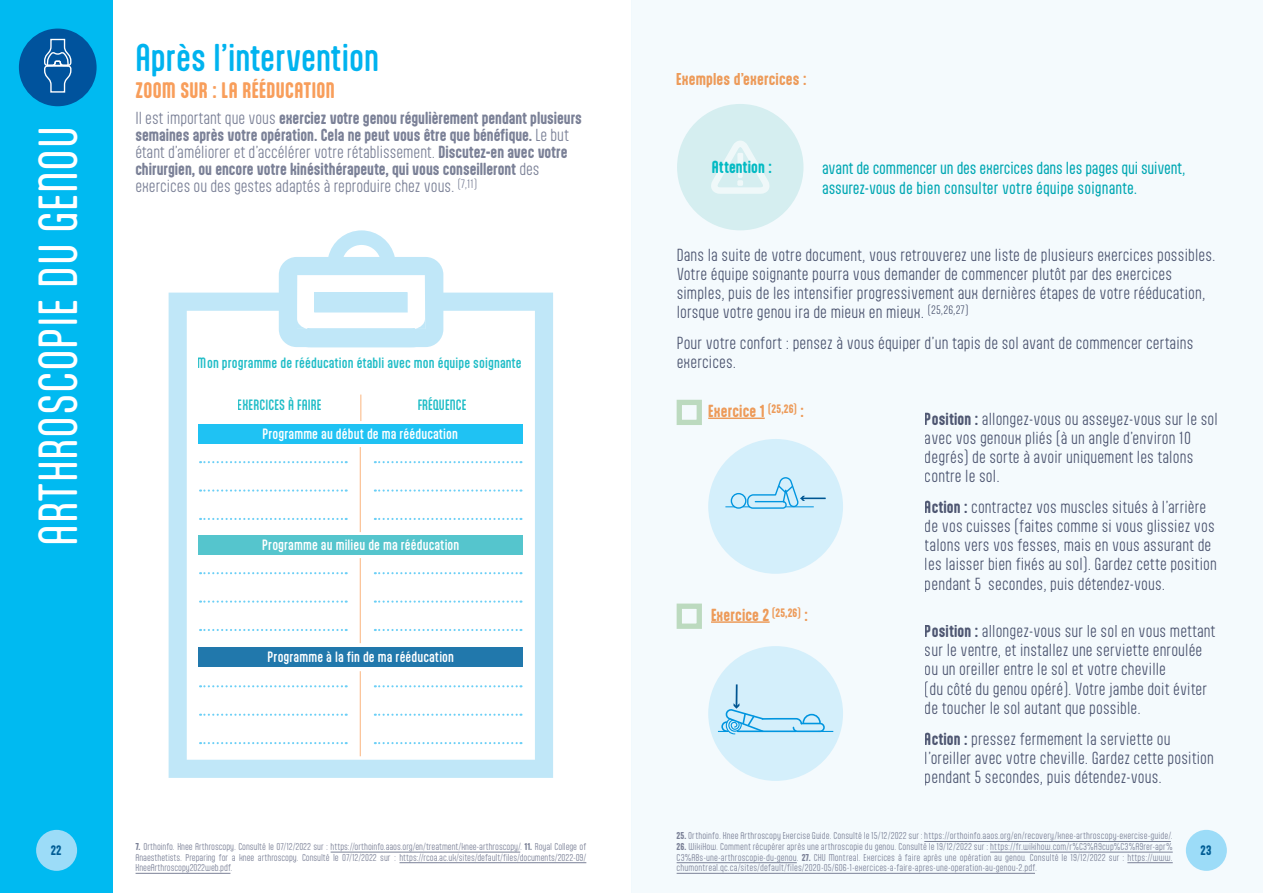
<style>
.page{position:relative;width:1263px;height:893px;background:#fff}
.page>*{position:absolute;margin:0;border:0;box-sizing:border-box;transform-origin:0 0}
.t1{font:46.65px "Aptly";letter-spacing:.01em;color:#fff}
.t2{font:500 32.85px "Aptly";color:#00b3ef}
.t3{font:700 19.05px "Aptly";letter-spacing:.02em;color:#f89e5b}
.t4{font:300 14.85px/19px "Aptly";letter-spacing:.01em;color:#535a73}
.t5{font:700 14.85px/17px "Aptly";color:#7b8197}
.t6{font:14.85px/20.1px "Aptly";letter-spacing:-.01em;color:#00aab5}
.t7{font:700 14.85px "Aptly";letter-spacing:.01em;color:#f89e5b}
.t8{font:700 14.85px "Aptly";letter-spacing:.01em;color:#03bac3}
.t9{font:500 12.75px "Aptly";letter-spacing:.01em;color:#fff}
.t10{font:500 12.75px "Aptly";letter-spacing:.01em;color:#21bdc7}
.t11{font:700 11.7px "Aptly";color:#005d95}
.t12{font:300 8.55px/10.6px "Aptly";letter-spacing:.01em;color:#7b8197;text-align:justify}
.s1{font-weight:300}
.s2{font-weight:700}
</style>
<div class="page">
<hr style="left:331px;top:852px;width:189px;height:1px;background:#7b8197">
<hr style="left:399px;top:862px;width:187px;height:1px;background:#7b8197">
<hr style="left:136px;top:873px;width:94px;height:1px;background:#7b8197">
<div style="left:0;top:0;width:113px;height:893px;background:#00baf1"></div>
<div style="left:19px;top:29px;width:78px;height:77px;background:#00539d;border-radius:50%"></div>
<svg style="left:44px;top:38px;width:28px;height:55px"></svg>
<div style="left:47px;top:65px;width:22px;height:2px;border:1px solid #fff"></div>
<svg style="left:169px;top:230px;width:384px;height:548px"></svg>
<div style="left:315px;top:293px;width:92px;height:19px;background:#c0e7f8"></div>
<hr style="left:360px;top:447px;width:1px;height:85px;background:#fbb986">
<svg style="left:200px;top:461px;width:147px;height:2px"></svg>
<svg style="left:375px;top:461px;width:146px;height:2px"></svg>
<svg style="left:200px;top:489px;width:147px;height:3px"></svg>
<svg style="left:375px;top:489px;width:146px;height:3px"></svg>
<svg style="left:200px;top:518px;width:147px;height:2px"></svg>
<svg style="left:375px;top:518px;width:146px;height:2px"></svg>
<hr style="left:360px;top:558px;width:1px;height:85px;background:#fbb986">
<svg style="left:200px;top:572px;width:147px;height:2px"></svg>
<svg style="left:375px;top:572px;width:146px;height:2px"></svg>
<svg style="left:200px;top:600px;width:147px;height:3px"></svg>
<svg style="left:375px;top:600px;width:146px;height:3px"></svg>
<svg style="left:200px;top:629px;width:147px;height:2px"></svg>
<svg style="left:375px;top:629px;width:146px;height:2px"></svg>
<hr style="left:360px;top:671px;width:1px;height:85px;background:#fbb986">
<svg style="left:200px;top:685px;width:147px;height:2px"></svg>
<svg style="left:375px;top:685px;width:146px;height:2px"></svg>
<svg style="left:200px;top:714px;width:147px;height:2px"></svg>
<svg style="left:375px;top:714px;width:146px;height:2px"></svg>
<svg style="left:200px;top:742px;width:147px;height:2px"></svg>
<svg style="left:375px;top:742px;width:146px;height:2px"></svg>
<div style="left:198px;top:424px;width:325px;height:20px;background:#1fc2f3"></div>
<div style="left:198px;top:535px;width:325px;height:20px;background:#55c5cd"></div>
<div style="left:198px;top:647px;width:325px;height:20px;background:#2178ac"></div>
<svg style="left:360px;top:395px;width:1px;height:26px"></svg>
<div style="left:36px;top:830px;width:41px;height:41px;background:#9cdcf8;border-radius:50%"></div>
<div style="left:631px;top:0;width:632px;height:893px;background:#f0f9fd"></div>
<hr style="left:708px;top:417px;width:57px;height:2px;background:#f89e5b">
<hr style="left:711px;top:621px;width:59px;height:2px;background:#f89e5b">
<div style="left:677px;top:104px;width:126px;height:126px;background:#d5eef0;border-radius:50%"></div>
<svg style="left:711px;top:141px;width:59px;height:53px"></svg>
<div style="left:677px;top:400px;width:25px;height:25px;border:5px solid #c5dfc1"></div>
<div style="left:677px;top:604px;width:25px;height:25px;border:5px solid #c5dfc1"></div>
<hr style="left:924px;top:841px;width:247px;height:1px;background:#7b8197">
<hr style="left:990px;top:852px;width:183px;height:1px;background:#7b8197">
<hr style="left:677px;top:862px;width:120px;height:1px;background:#7b8197">
<hr style="left:1127px;top:862px;width:46px;height:1px;background:#7b8197">
<hr style="left:677px;top:873px;width:358px;height:1px;background:#7b8197">
<div style="left:708px;top:439px;width:135px;height:135px;background:#d4effb;border-radius:50%"></div>
<div style="left:731px;top:493px;width:15px;height:16px;border:1px solid #009fe3;border-radius:50%"></div>
<svg style="left:743px;top:478px;width:82px;height:31px"></svg>
<div style="left:708px;top:646px;width:135px;height:135px;background:#d4effb;border-radius:50%"></div>
<hr style="left:736px;top:684px;width:2px;height:23px;background:#005b94">
<svg style="left:718px;top:703px;width:115px;height:32px"></svg>
<div style="left:1186px;top:830px;width:41px;height:41px;background:#9cdcf8;border-radius:50%"></div>
<p class="t1" style="left:29px;top:546px;width:421px;rotate:-90deg">ARTHROSCOPIE DU GENOU</p>
<p class="t2" style="left:136px;top:37px;width:245px">Après l’intervention</p>
<p class="t3" style="left:136px;top:79px;width:201px">ZOOM SUR : LA RÉÉDUCATION</p>
<p class="t5" style="left:135px;top:109px;width:448px"><span class="s1">Il est important que vous</span> exerciez votre genou régulièrement pendant plusieurs semaines après votre opération. Cela ne peut vous être que bénéfique. <span class="s1">Le but étant d’améliorer et d’accélérer votre rétablissement.</span> Discutez-en avec votre chirurgien, ou encore votre kinésithérapeute, qui vous conseilleront <span class="s1">des exercices ou des gestes adaptés à reproduire chez vous.</span> <sup>(7,11)</sup></p>
<p class="t10" style="left:198px;top:355px;width:325px">Mon programme de rééducation établi avec mon équipe soignante</p>
<p class="t10" style="left:238px;top:397px;width:85px">EXERCICES À FAIRE</p>
<p class="t9" style="left:262px;top:426px;width:197px">Programme au début de ma rééducation</p>
<p class="t10" style="left:417px;top:397px;width:51px">FRÉQUENCE</p>
<p class="t9" style="left:262px;top:537px;width:199px">Programme au milieu de ma rééducation</p>
<p class="t9" style="left:268px;top:649px;width:188px">Programme à la fin de ma rééducation</p>
<p class="t11" style="left:51px;top:843px;width:12px">22</p>
<p class="t12" style="left:136px;top:841px;width:452px"><span class="s2">7.</span> Orthoinfo. Knee Arthroscopy. Consulté le 07/12/2022 sur : https://orthoinfo.aaos.org/en/treatment/knee-arthroscopy/. <span class="s2">11.</span> Royal College of Anaesthetists. Preparing for a knee arthroscopy. Consulté le 07/12/2022 sur : https://rcoa.ac.uk/sites/default/files/documents/2022-09/ KneeArthroscopy2022web.pdf.</p>
<p class="t7" style="left:676px;top:70px;width:132px">Exemples d’exercices :</p>
<p class="t8" style="left:712px;top:158px;width:62px">Attention :</p>
<p class="t6" style="left:822px;top:157px;width:365px">avant de commencer un des exercices dans les pages qui suivent, assurez-vous de bien consulter votre équipe soignante.</p>
<p class="t4" style="left:677px;top:245px;width:540px">Dans la suite de votre document, vous retrouverez une liste de plusieurs exercices possibles.<br>Votre équipe soignante pourra vous demander de commencer plutôt par des exercices simples, puis de les intensifier progressivement aux dernières étapes de votre rééducation, lorsque votre genou ira de mieux en mieux. <sup>(25,26,27)</sup></p>
<p class="t4" style="left:677px;top:333px;width:518px">Pour votre confort : pensez à vous équiper d’un tapis de sol avant de commencer certains exercices.</p>
<p class="t7" style="left:708px;top:401px;width:97px">Exercice 1 <sup>(25,26)</sup> :</p>
<p class="t7" style="left:711px;top:605px;width:98px">Exercice 2 <sup>(25,26)</sup> :</p>
<p class="t4" style="left:925px;top:409px;width:295px"><span class="s2">Position :</span> allongez-vous ou asseyez-vous sur le sol avec vos genoux pliés (à un angle d’environ 10 degrés) de sorte à avoir uniquement les talons contre le sol.</p>
<p class="t4" style="left:925px;top:497px;width:294px"><span class="s2">Action :</span> contractez vos muscles situés à l’arrière de vos cuisses (faites comme si vous glissiez vos talons vers vos fesses, mais en vous assurant de les laisser bien fixés au sol). Gardez cette position pendant 5 secondes, puis détendez-vous.</p>
<p class="t4" style="left:925px;top:621px;width:292px"><span class="s2">Position :</span> allongez-vous sur le sol en vous mettant sur le ventre, et installez une serviette enroulée ou un oreiller entre le sol et votre cheville<br>(du côté du genou opéré). Votre jambe doit éviter de toucher le sol autant que possible.</p>
<p class="t4" style="left:925px;top:729px;width:291px"><span class="s2">Action :</span> pressez fermement la serviette ou l’oreiller avec votre cheville. Gardez cette position pendant 5 secondes, puis détendez-vous.</p>
<p class="t12" style="left:677px;top:830px;width:498px"><span class="s2">25.</span> Orthoinfo. Knee Arthroscopy Exercise Guide. Consulté le 15/12/2022 sur : https://orthoinfo.aaos.org/en/recovery/knee-arthroscopy-exercise-guide/.</p>
<p class="t12" style="left:677px;top:841px;width:498px"><span class="s2">26.</span> WikiHow. Comment récupérer après une arthroscopie du genou. Consulté le 19/12/2022 sur : https://fr.wikihow.com/r%C3%A9cup%C3%A9rer-apr% C3%A8s-une-arthroscopie-du-genou. <span class="s2">27.</span> CHU Montreal. Exercices à faire après une opération au genou. Consulté le 19/12/2022 sur : https://www. chumontreal.qc.ca/sites/default/files/2020-05/606-1-exercices-a-faire-apres-une-operation-au-genou-2.pdf.</p>
<p class="t11" style="left:1200px;top:843px;width:12px">23</p>
</div>
